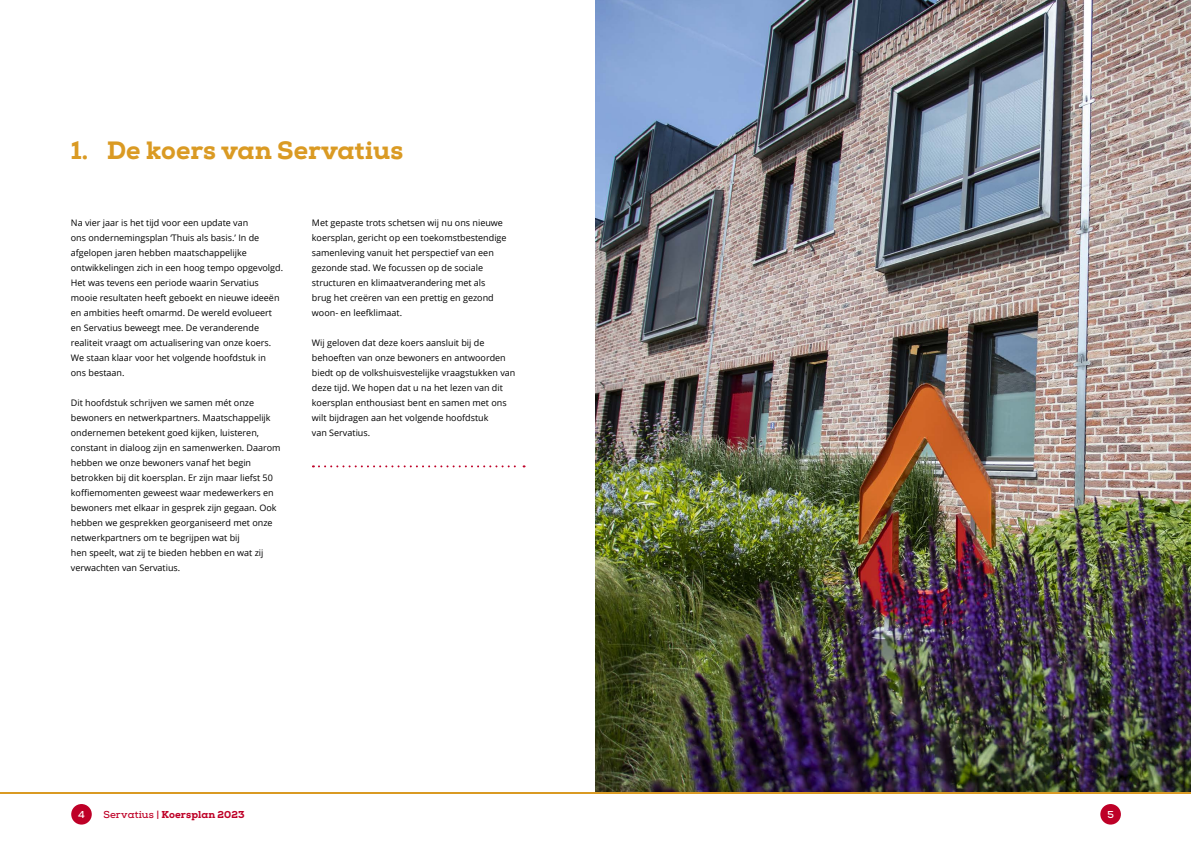
<style>
.page{position:relative;width:1191px;height:842px;background:#fff}
.page>*{position:absolute;margin:0;border:0;box-sizing:border-box;transform-origin:0 0}
.t1{font:800 25px "Nexa Slab";color:#da9a23}
.t2{font:800 10px "Nexa Slab";letter-spacing:.005em;color:#be0027}
.t3{font:700 10px "Nexa Slab";color:#fff}
.t4{font:9px/15px "Open Sans";color:#000}
.s1{font-weight:700}
</style>
<div class="page">
<svg style="left:313px;top:465px;width:211px;height:2px"></svg>
<img style="left:595px;top:0;width:596px;height:792px">
<hr style="left:0;top:792px;width:1191px;height:2px;background:#da9a23">
<div style="left:1100px;top:804px;width:20px;height:20px;background:#be0027;border-radius:50%"></div>
<div style="left:71px;top:804px;width:21px;height:20px;background:#be0027;border-radius:50%"></div>
<h1 class="t1" style="left:71px;top:135px;width:334px">1. De koers van Servatius</h1>
<p class="t4" style="left:71px;top:215px;width:214px">Na vier jaar is het tijd voor een update van<br>ons ondernemingsplan ‘Thuis als basis.’ In de afgelopen jaren hebben maatschappelijke ontwikkelingen zich in een hoog tempo opgevolgd.<br>Het was tevens een periode waarin Servatius mooie resultaten heeft geboekt en nieuwe ideeën en ambities heeft omarmd. De wereld evolueert en Servatius beweegt mee. De veranderende realiteit vraagt om actualisering van onze koers.<br>We staan klaar voor het volgende hoofdstuk in ons bestaan.</p>
<p class="t4" style="left:71px;top:395px;width:211px">Dit hoofdstuk schrijven we samen mét onze bewoners en netwerkpartners. Maatschappelijk ondernemen betekent goed kijken, luisteren, constant in dialoog zijn en samenwerken. Daarom hebben we onze bewoners vanaf het begin betrokken bij dit koersplan. Er zijn maar liefst 50 koffiemomenten geweest waar medewerkers en bewoners met elkaar in gesprek zijn gegaan. Ook hebben we gesprekken georganiseerd met onze netwerkpartners om te begrijpen wat bij<br>hen speelt, wat zij te bieden hebben en wat zij verwachten van Servatius.</p>
<p class="t4" style="left:312px;top:215px;width:196px">Met gepaste trots schetsen wij nu ons nieuwe koersplan, gericht op een toekomstbestendige samenleving vanuit het perspectief van een gezonde stad. We focussen op de sociale structuren en klimaatverandering met als brug het creëren van een prettig en gezond woon- en leefklimaat.</p>
<p class="t4" style="left:312px;top:335px;width:205px">Wij geloven dat deze koers aansluit bij de behoeften van onze bewoners en antwoorden biedt op de volkshuisvestelijke vraagstukken van deze tijd. We hopen dat u na het lezen van dit koersplan enthousiast bent en samen met ons wilt bijdragen aan het volgende hoofdstuk<br>van Servatius.</p>
<p class="t3" style="left:78px;top:808px;width:8px">4</p>
<p class="t2" style="left:103px;top:808px;width:143px"><span class="s1">Servatius |</span> Koersplan 2023</p>
<p class="t3" style="left:1107px;top:808px;width:8px">5</p>
</div>
